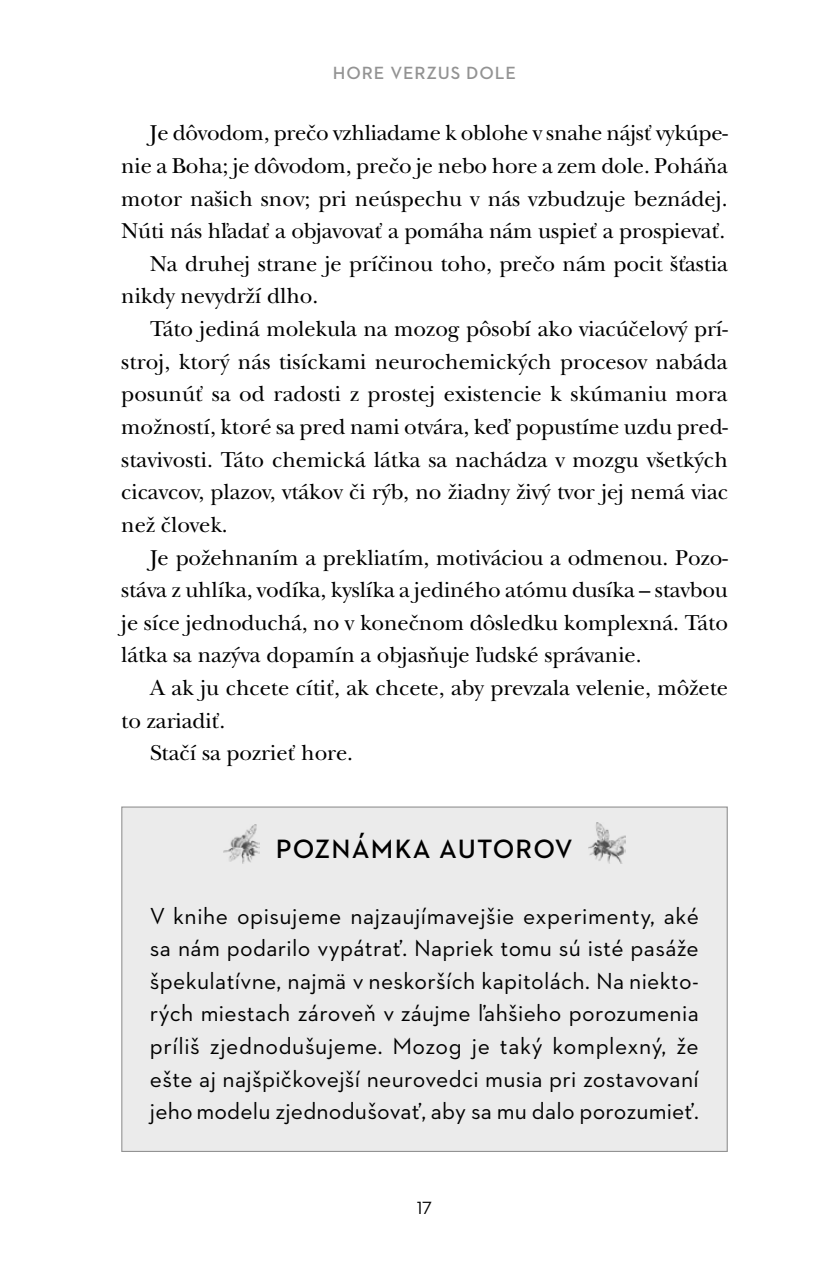
<style>
.page{position:relative;width:830px;height:1276px;background:#fff}
.page>*{position:absolute;margin:0;border:0;box-sizing:border-box;transform-origin:0 0}
.t1{font:600 27px "Neutraface 2 Text";letter-spacing:.045em;color:#000}
.t2{font:23.62px/32.6px "Neutraface 2 Text";letter-spacing:.01em;color:#000;text-align:justify}
.t3{font:22.5px "New Baskerville CE";letter-spacing:-.005em;color:#000}
.t4{font:600 18px "Neutraface 2 Text";letter-spacing:.05em;color:#939393}
.t5{font:18px "Neutraface 2 Text";color:#000}
</style>
<div class="page">
<div style="left:122px;top:807px;width:604px;height:344px;background:#ebebeb"></div>
<img style="left:223px;top:825px;width:36px;height:38px">
<img style="left:588px;top:822px;width:37px;height:41px">
<p class="t4" style="left:333px;top:61px;width:185px">HORE VERZUS DOLE</p>
<p class="t3" style="left:150px;top:122px;width:579px">Je dôvodom, prečo vzhliadame k oblohe v snahe nájsť vykúpe-</p>
<p class="t3" style="left:121px;top:154px;width:607px">nie a Boha; je dôvodom, prečo je nebo hore a zem dole. Poháňa</p>
<p class="t3" style="left:121px;top:187px;width:607px">motor našich snov; pri neúspechu v nás vzbudzuje beznádej.</p>
<p class="t3" style="left:121px;top:219px;width:605px">Núti nás hľadať a objavovať a pomáha nám uspieť a prospievať.</p>
<p class="t3" style="left:150px;top:252px;width:579px">Na druhej strane je príčinou toho, prečo nám pocit šťastia</p>
<p class="t3" style="left:121px;top:285px;width:198px">nikdy nevydrží dlho.</p>
<p class="t3" style="left:150px;top:317px;width:579px">Táto jediná molekula na mozog pôsobí ako viacúčelový prí-</p>
<p class="t3" style="left:121px;top:350px;width:607px">stroj, ktorý nás tisíckami neurochemických procesov nabáda</p>
<p class="t3" style="left:121px;top:383px;width:607px">posunúť sa od radosti z prostej existencie k skúmaniu mora</p>
<p class="t3" style="left:121px;top:415px;width:608px">možností, ktoré sa pred nami otvára, keď popustíme uzdu pred-</p>
<p class="t3" style="left:121px;top:448px;width:607px">stavivosti. Táto chemická látka sa nachádza v mozgu všetkých</p>
<p class="t3" style="left:121px;top:480px;width:608px">cicavcov, plazov, vtákov či rýb, no žiadny živý tvor jej nemá viac</p>
<p class="t3" style="left:121px;top:513px;width:108px">než človek.</p>
<p class="t3" style="left:150px;top:546px;width:579px">Je požehnaním a prekliatím, motiváciou a odmenou. Pozo-</p>
<p class="t3" style="left:121px;top:578px;width:607px">stáva z uhlíka, vodíka, kyslíka a jediného atómu dusíka – stavbou</p>
<p class="t3" style="left:121px;top:611px;width:608px">je síce jednoduchá, no v konečnom dôsledku komplexná. Táto</p>
<p class="t3" style="left:121px;top:644px;width:521px">látka sa nazýva dopamín a objasňuje ľudské správanie.</p>
<p class="t3" style="left:150px;top:676px;width:579px">A ak ju chcete cítiť, ak chcete, aby prevzala velenie, môžete</p>
<p class="t3" style="left:121px;top:709px;width:106px">to zariadiť.</p>
<p class="t3" style="left:150px;top:741px;width:204px">Stačí sa pozrieť hore.</p>
<p class="t1" style="left:276px;top:832px;width:298px">POZNÁMKA AUTOROV</p>
<p class="t2" style="left:150px;top:899px;width:550px">V knihe opisujeme najzaujímavejšie experimenty, aké sa nám podarilo vypátrať. Napriek tomu sú isté pasáže špekulatívne, najmä v neskorších kapitolách. Na niekto&shy;rých miestach zároveň v záujme ľahšieho porozumenia príliš zjednodušujeme. Mozog je taký komplexný, že ešte aj najšpičkovejší neurovedci musia pri zostavovaní jeho modelu zjednodušovať, aby sa mu dalo porozumieť.</p>
<p class="t5" style="left:416px;top:1196px;width:17px">17</p>
</div>
